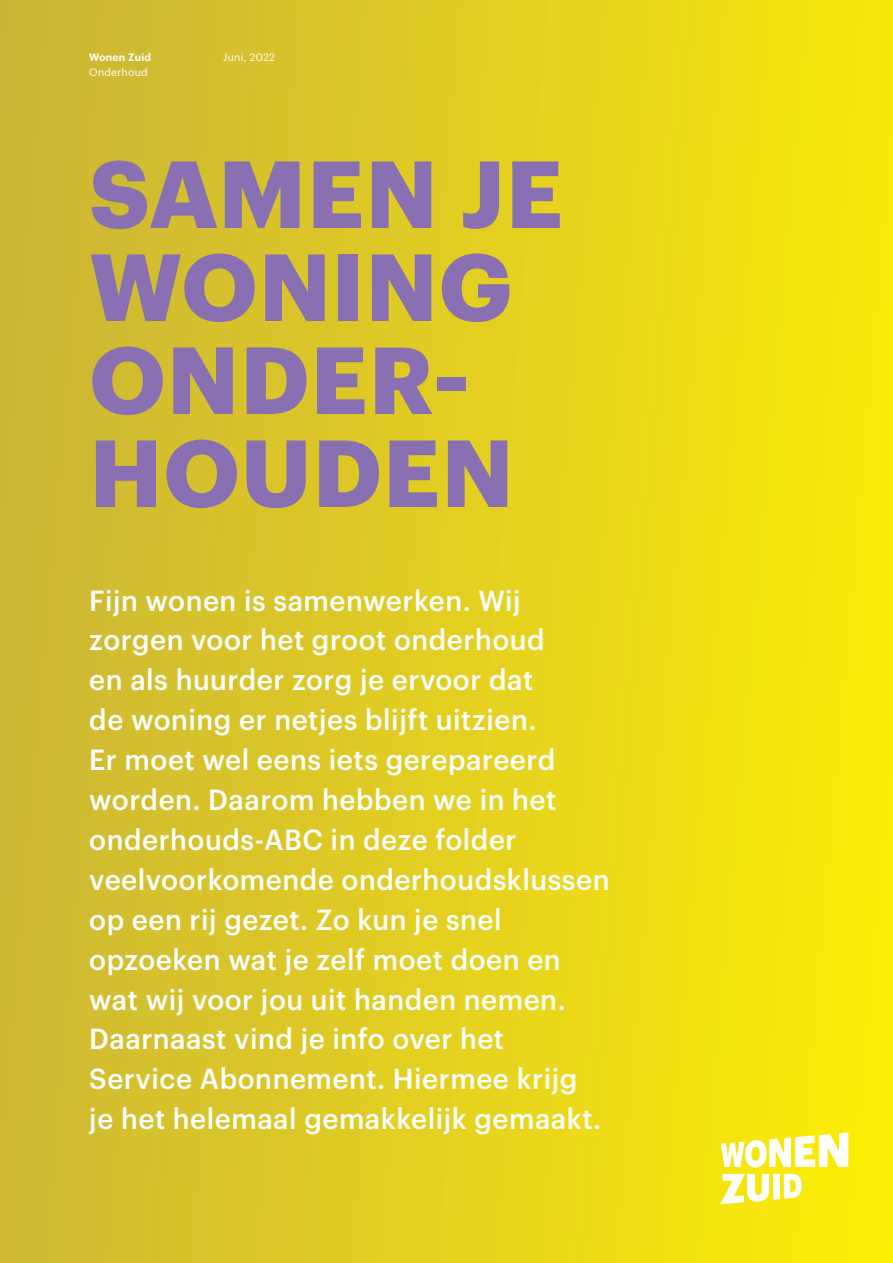
<style>
.page{position:relative;width:893px;height:1263px;background:#fff}
.page>*{position:absolute;margin:0;border:0;box-sizing:border-box;transform-origin:0 0}
.TITEL_62{font:700 93px/93px "Graphik";letter-spacing:.015em;color:#8870b2}
.INLEIDENDE_TEKST_19{font:500 28.5px/39.9px "Graphik";letter-spacing:.02em;color:#fff}
.t1{font:10.5px "Graphik";letter-spacing:.02em;color:#fff}
.t2{font:600 10.5px "Graphik";letter-spacing:.02em;color:#fff}
</style>
<div class="page">
<div style="left:0;top:0;width:893px;height:1263px;background:linear-gradient(to right,#cbb536,#fbea09)"></div>
<svg style="left:721px;top:1132px;width:127px;height:72px"></svg>
<p class="t2" style="left:89px;top:49px;width:63px">Wonen Zuid</p>
<p class="t1" style="left:223px;top:49px;width:53px">Juni, 2022</p>
<p class="t1" style="left:89px;top:64px;width:60px">Onderhoud</p>
<p class="TITEL_62" style="left:89px;top:139px;width:475px">SAMEN JE<br>WONING<br>ONDER-<br>HOUDEN</p>
<p class="INLEIDENDE_TEKST_19" style="left:89px;top:578px;width:433px">Fijn wonen is samenwerken. Wij</p>
<p class="INLEIDENDE_TEKST_19" style="left:89px;top:618px;width:457px">zorgen voor het groot onderhoud</p>
<p class="INLEIDENDE_TEKST_19" style="left:89px;top:658px;width:445px">en als huurder zorg je ervoor dat</p>
<p class="INLEIDENDE_TEKST_19" style="left:89px;top:697px;width:449px">de woning er netjes blijft uitzien.</p>
<p class="INLEIDENDE_TEKST_19" style="left:89px;top:737px;width:467px">Er moet wel eens iets gerepareerd</p>
<p class="INLEIDENDE_TEKST_19" style="left:89px;top:777px;width:522px">worden. Daarom hebben we in het onderhouds-ABC in deze folder veelvoorkomende onderhoudsklussen</p>
<p class="INLEIDENDE_TEKST_19" style="left:89px;top:897px;width:414px">op een rij gezet. Zo kun je snel</p>
<p class="INLEIDENDE_TEKST_19" style="left:89px;top:937px;width:473px">opzoeken wat je zelf moet doen en</p>
<p class="INLEIDENDE_TEKST_19" style="left:89px;top:977px;width:478px">wat wij voor jou uit handen nemen.<br>Daarnaast vind je info over het</p>
<p class="INLEIDENDE_TEKST_19" style="left:89px;top:1057px;width:489px">Service Abonnement. Hiermee krijg</p>
<p class="INLEIDENDE_TEKST_19" style="left:89px;top:1096px;width:513px">je het helemaal gemakkelijk gemaakt.</p>
</div>
